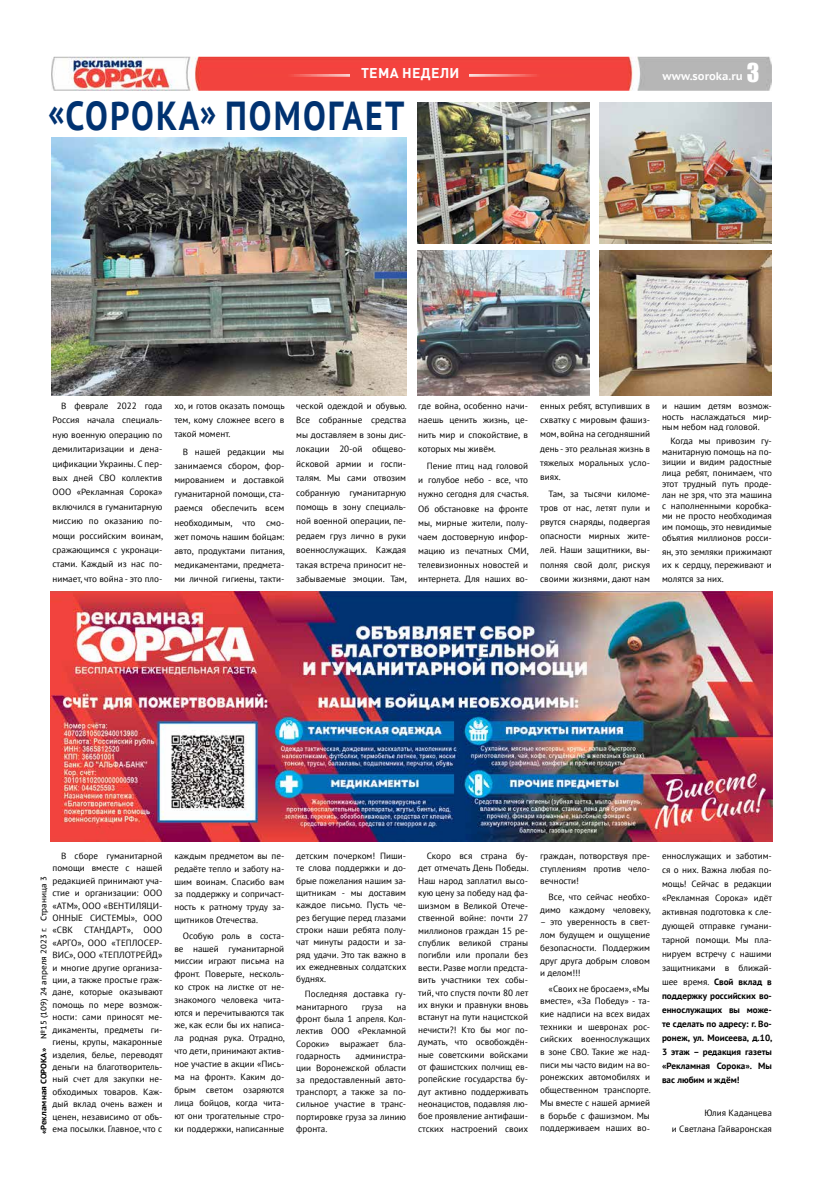
<style>
.page{position:relative;width:823px;height:1191px;background:#fff}
.page>*{position:absolute;margin:0;border:0;box-sizing:border-box;transform-origin:0 0}
.t1{font:700 40.4px "PT Sans";letter-spacing:.06em;color:#003271;scale:.84 1}
.t2{font:700 14px "DIN Pro";letter-spacing:.02em;color:#fff}
.t3{font:700 11px "PT Sans Caption";color:#fff}
.t4{font:9px/12.4px "PT Sans";color:#000;text-align:justify}
.t5{font:8px "PT Sans Caption";color:#000}
.s1{font-family:"Impact";font-weight:400;font-size:23.9px}
.s2{font-weight:700}
</style>
<div class="page">
<img style="left:51px;top:57px;width:720px;height:34px">
<img style="left:468px;top:75px;width:105px;height:1px">
<img style="left:253px;top:75px;width:96px;height:1px">
<img style="left:51px;top:592px;width:720px;height:249px">
<img style="left:417px;top:102px;width:172px;height:141px">
<img style="left:599px;top:102px;width:172px;height:141px">
<img style="left:417px;top:251px;width:172px;height:145px">
<img style="left:599px;top:251px;width:172px;height:145px">
<img style="left:51px;top:137px;width:355px;height:259px">
<h2 class="t2" style="left:361px;top:62px;width:100px">ТЕМА НЕДЕЛИ</h2>
<p class="t3" style="left:662px;top:68px;width:98px">www.soroka.ru <span class="s1">3</span></p>
<h1 class="t1" style="left:48px;top:90px;width:425px">«СОРОКА» ПОМОГАЕТ</h1>
<p class="t4" style="left:52px;top:398px;width:112px;line-height:14.4px;text-indent:9px">В феврале 2022 года Россия начала специаль&shy;ную военную операцию по демилитаризации и дена&shy;цификации Украины. С пер&shy;вых дней СВО коллектив ООО «Рекламная Сорока» включился в гуманитарную миссию по оказанию по&shy;мощи российским воинам, сражающимся с укронаци&shy;стами. Каждый из нас по&shy;нимает, что война - это пло-</p>
<p class="t4" style="left:174px;top:398px;width:112px;line-height:14.2px">хо, и готов оказать помощь тем, кому сложнее всего в такой момент.</p>
<p class="t4" style="left:174px;top:444px;width:112px;line-height:14.2px;text-indent:9px">В нашей редакции мы занимаемся сбором, фор&shy;мированием и доставкой гуманитарной помощи, ста&shy;раемся обеспечить всем необходимым, что смо&shy;жет помочь нашим бойцам: авто, продуктами питания, медикаментами, предмета&shy;ми личной гигиены, такти-</p>
<p class="t4" style="left:296px;top:398px;width:112px;line-height:14.4px">ческой одеждой и обувью.<br>Все собранные средства мы доставляем в зоны дис&shy;локации 20-ой общево&shy;йсковой армии и госпи&shy;талям. Мы сами отвозим собранную гуманитарную помощь в зону специаль&shy;ной военной операции, пе&shy;редаем груз лично в руки военнослужащих. Каждая такая встреча приносит не&shy;забываемые эмоции. Там,</p>
<p class="t4" style="left:418px;top:398px;width:111px;line-height:14.3px">где война, особенно начи&shy;наешь ценить жизнь, це&shy;нить мир и спокойствие, в которых мы живём.</p>
<p class="t4" style="left:418px;top:458px;width:112px;line-height:14.1px;text-indent:9px">Пение птиц над головой и голубое небо - все, что нужно сегодня для счастья.<br>Об обстановке на фронте мы, мирные жители, полу&shy;чаем достоверную инфор&shy;мацию из печатных СМИ, телевизионных новостей и интернета. Для наших во-</p>
<p class="t4" style="left:540px;top:398px;width:111px;line-height:14.2px">енных ребят, вступивших в схватку с мировым фашиз&shy;мом, война на сегодняшний день - это реальная жизнь в тяжелых моральных усло&shy;виях.</p>
<p class="t4" style="left:540px;top:486px;width:111px;line-height:14.1px;text-indent:9px">Там, за тысячи киломе&shy;тров от нас, летят пули и рвутся снаряды, подвергая опасности мирных жите&shy;лей. Наши защитники, вы&shy;полняя свой долг, рискуя своими жизнями, дают нам</p>
<p class="t4" style="left:661px;top:400px;width:111px;line-height:10.6px">и нашим детям возмож&shy;ность наслаждаться мир&shy;ным небом над головой.</p>
<p class="t4" style="left:661px;top:435px;width:111px;line-height:10.8px;text-indent:9px">Когда мы привозим гу&shy;манитарную помощь на по&shy;зиции и видим радостные лица ребят, понимаем, что этот трудный путь проде&shy;лан не зря, что эта машина с наполненными коробка&shy;ми не просто необходимая им помощь, это невидимые объятия миллионов росси-</p>
<p class="t4" style="left:661px;top:544px;width:112px;line-height:13.5px">ян, это земляки прижимают их к сердцу, переживают и молятся за них.</p>
<p class="t4" style="left:52px;top:849px;width:112px;text-indent:9px">В сборе гуманитарной помощи вместе с нашей редакцией принимают уча&shy;стие и организации: ООО «АТМ», ООО «ВЕНТИЛЯЦИ-ОННЫЕ СИСТЕМЫ», ООО «СВК СТАНДАРТ», ООО «АРГО», ООО «ТЕПЛОСЕР-ВИС», ООО «ТЕПЛОТРЕЙД» и многие другие организа&shy;ции, а также простые граж&shy;дане, которые оказывают помощь по мере возмож&shy;ности: сами приносят ме&shy;дикаменты, предметы ги&shy;гиены, крупы, макаронные изделия, белье, переводят деньги на благотворитель&shy;ный счет для закупки не&shy;обходимых товаров. Каж&shy;дый вклад очень важен и ценен, независимо от объ&shy;ема посылки. Главное, что с</p>
<p class="t5" style="left:39px;top:1134px;width:259px;rotate:-90deg"><span class="s2">«Рекламная СОРОКА»</span> №15 (109) 24 апреля 2023 г. Страница 3</p>
<p class="t4" style="left:174px;top:849px;width:111px;line-height:12.8px">каждым предметом вы пе&shy;редаёте тепло и заботу на&shy;шим воинам. Спасибо вам за поддержку и сопричаст&shy;ность к ратному труду за&shy;щитников Отечества.</p>
<p class="t4" style="left:174px;top:929px;width:112px;line-height:12.9px;text-indent:9px">Особую роль в соста&shy;ве нашей гуманитарной миссии играют письма на фронт. Поверьте, несколь&shy;ко строк на листке от не&shy;знакомого человека чита&shy;ются и перечитываются так же, как если бы их написа&shy;ла родная рука. Отрадно, что дети, принимают актив&shy;ное участие в акции «Пись&shy;ма на фронт». Каким до&shy;брым светом озаряются лица бойцов, когда чита&shy;ют они трогательные стро&shy;ки поддержки, написанные</p>
<p class="t4" style="left:296px;top:849px;width:112px">детским почерком! Пиши&shy;те слова поддержки и до&shy;брые пожелания нашим за&shy;щитникам - мы доставим каждое письмо. Пусть че&shy;рез бегущие перед глазами строки наши ребята полу&shy;чат минуты радости и за&shy;ряд удачи. Это так важно в их ежедневных солдатских буднях.</p>
<p class="t4" style="left:296px;top:987px;width:111px;text-indent:9px">Последняя доставка гу&shy;манитарного</p>
<p class="t4" style="left:361px;top:1000px;width:23px">груза</p>
<p class="t4" style="left:296px;top:1000px;width:111px;text-indent:100px">на фронт была 1 апреля. Кол&shy;лектив ООО «Рекламной Сороки» выражает бла&shy;годарность</p>
<p class="t4" style="left:296px;top:1049px;width:111px;text-indent:59px">администра&shy;ции Воронежской области за предоставленный авто&shy;транспорт, а также за по&shy;сильное участие в транс&shy;портировке груза за линию фронта.</p>
<p class="t4" style="left:418px;top:849px;width:112px;text-indent:9px">Скоро вся страна бу&shy;дет отмечать День Победы.<br>Наш народ заплатил высо&shy;кую цену за победу над фа&shy;шизмом в Великой Отече&shy;ственной войне: почти 27 миллионов граждан 15 ре&shy;спублик великой страны погибли или пропали без вести. Разве могли предста&shy;вить участники тех собы&shy;тий, что спустя почти 80 лет их внуки и правнуки вновь встанут на пути нацистской нечисти?! Кто бы мог по&shy;думать, что освобождён&shy;ные советскими войсками от фашистских полчищ ев&shy;ропейские государства бу&shy;дут активно поддерживать неонацистов, подавляя лю&shy;бое проявление антифаши&shy;стских настроений своих</p>
<p class="t4" style="left:540px;top:849px;width:111px;line-height:12.7px">граждан, потворствуя пре&shy;ступлениям против чело&shy;вечности!</p>
<p class="t4" style="left:540px;top:890px;width:112px;line-height:12.7px;text-align:right">Все, что сейчас необхо&shy;димо каждому человеку,</p>
<p class="t4" style="left:540px;top:915px;width:111px;line-height:12.7px">– это уверенность в свет&shy;лом будущем и ощущение безопасности. Поддержим друг друга добрым словом и делом!!!</p>
<p class="t4" style="left:540px;top:982px;width:112px;line-height:12.7px;text-indent:9px">«Своих не бросаем», «Мы вместе», «За Победу» - та&shy;кие надписи на всех видах техники и шевронах рос&shy;сийских военнослужащих в зоне СВО. Такие же над&shy;писи мы часто видим на во&shy;ронежских автомобилях и общественном транспорте.<br>Мы вместе с нашей армией в борьбе с фашизмом. Мы поддерживаем наших во-</p>
<p class="t4" style="left:661px;top:848px;width:112px;line-height:14px">еннослужащих и заботим&shy;ся о них. Важна любая по&shy;мощь! Сейчас в редакции «Рекламная Сорока» идёт активная подготовка к сле&shy;дующей отправке гумани&shy;тарной помощи. Мы пла&shy;нируем встречу с нашими защитниками в ближай&shy;шее время. <span class="s2">Свой вклад в поддержку российских во&shy;еннослужащих вы може&shy;те сделать по адресу: г. Во&shy;ронеж, ул. Моисеева, д.10, 3 этаж – редакция газеты «Рекламная Сорока». Мы вас любим и ждём!</span></p>
<p class="t4" style="left:671px;top:1104px;width:102px;line-height:16.2px;text-align:right">Юлия Каданцева<br>и Светлана Гайваронская</p>
</div>
